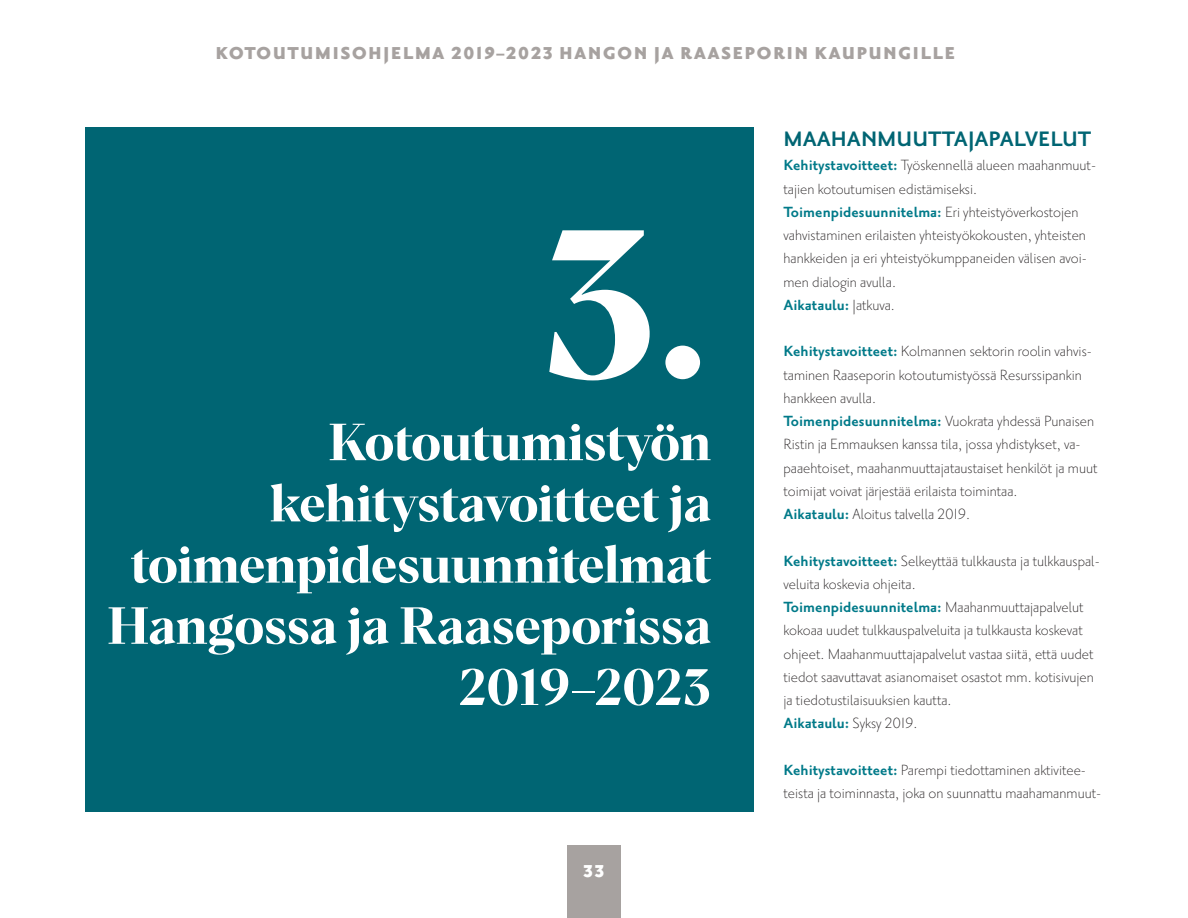
<style>
.page{position:relative;width:1188px;height:918px;background:#fff}
.page>*{position:absolute;margin:0;border:0;box-sizing:border-box;transform-origin:0 0}
.Tittel{font:700 210px "Para Supreme";color:#fff}
.Tittel-2{font:700 51px/61.2px "Para Supreme";letter-spacing:-.005em;color:#fff;text-align:right}
.TITEL_petrol{font:700 25.5px "Priori Sans OT";color:#006573}
.t1{font:900 21px "Priori Sans OT";letter-spacing:.06em;color:#a7a2a0}
.t2{font:900 21px "Priori Sans OT";color:#fff}
.Brödtext_1{font:300 18px/23.2px "Priori Sans OT";color:#231f20}
.Brödtext_1-2{font:700 18px "Priori Sans OT";color:#017a89}
.s1{font-weight:700;color:#017a89}
.s2{font-weight:300;color:#231f20}
</style>
<div class="page">
<div style="left:567px;top:845px;width:54px;height:73px;background:#a7a2a0"></div>
<div style="left:85px;top:128px;width:669px;height:684px;background:#006573"></div>
<p class="t1" style="left:216px;top:44px;width:741px">KOTOUTUMISOHJELMA 2019–2023 HANGON JA RAASEPORIN KAUPUNGILLE</p>
<p class="Tittel" style="left:539px;top:150px;width:173px">3.</p>
<p class="Tittel-2" style="left:107px;top:409px;width:606px">Kotoutumistyön kehitystavoitteet ja toimenpidesuunnitelmat<br>Hangossa ja Raaseporissa<br>2019–2023</p>
<p class="t2" style="left:583px;top:862px;width:23px">33</p>
<p class="TITEL_petrol" style="left:783px;top:128px;width:309px">MAAHANMUUTTAJAPALVELUT</p>
<p class="Brödtext_1" style="left:783px;top:154px;width:314px"><span class="s1">Kehitystavoitteet:</span> Työskennellä alueen maahanmuut&shy;tajien kotoutumisen edistämiseksi.</p>
<p class="Brödtext_1" style="left:783px;top:201px;width:305px"><span class="s1">Toimenpidesuunnitelma:</span> Eri yhteistyöverkostojen vahvistaminen erilaisten yhteistyökokousten, yhteisten hankkeiden ja eri yhteistyökumppaneiden välisen avoi&shy;men dialogin avulla.</p>
<p class="Brödtext_1-2" style="left:783px;top:297px;width:113px">Aikataulu: <span class="s2">Jatkuva.</span></p>
<p class="Brödtext_1" style="left:783px;top:340px;width:310px"><span class="s1">Kehitystavoitteet:</span> Kolmannen sektorin roolin vahvis&shy;taminen Raaseporin kotoutumistyössä Resurssipankin hankkeen avulla.</p>
<p class="Brödtext_1" style="left:783px;top:410px;width:315px"><span class="s1">Toimenpidesuunnitelma:</span> Vuokrata yhdessä Punaisen Ristin ja Emmauksen kanssa tila, jossa yhdistykset, va&shy;paaehtoiset, maahanmuuttajataustaiset henkilöt ja muut toimijat voivat järjestää erilaista toimintaa.</p>
<p class="Brödtext_1" style="left:783px;top:503px;width:188px"><span class="s1">Aikataulu:</span> Aloitus talvella 2019.</p>
<p class="Brödtext_1" style="left:783px;top:550px;width:318px"><span class="s1">Kehitystavoitteet:</span> Selkeyttää tulkkausta ja tulkkauspal&shy;veluita koskevia ohjeita.</p>
<p class="Brödtext_1" style="left:783px;top:596px;width:312px"><span class="s1">Toimenpidesuunnitelma:</span> Maahanmuuttajapalvelut kokoaa uudet tulkkauspalveluita ja tulkkausta koskevat ohjeet. Maahanmuuttajapalvelut vastaa siitä, että uudet tiedot saavuttavat asianomaiset osastot mm. kotisivujen ja tiedotustilaisuuksien kautta.</p>
<p class="Brödtext_1-2" style="left:783px;top:715px;width:135px">Aikataulu: <span class="s2">Syksy 2019.</span></p>
<p class="Brödtext_1" style="left:783px;top:759px;width:319px"><span class="s1">Kehitystavoitteet:</span> Parempi tiedottaminen aktivitee&shy;teista ja toiminnasta, joka on suunnattu maahamanmuut-</p>
</div>
